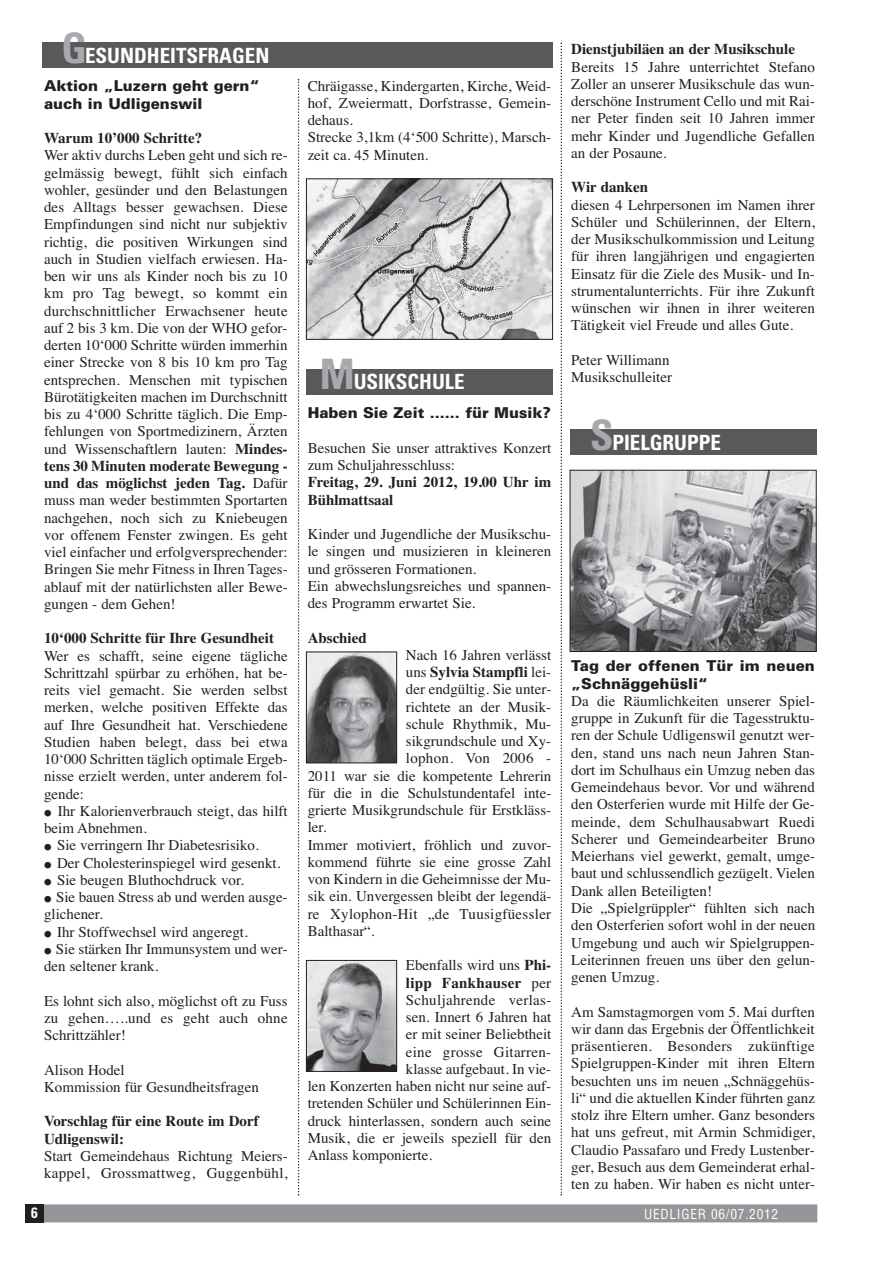
<style>
.page{position:relative;width:893px;height:1263px;background:#fff}
.page>*{position:absolute;margin:0;border:0;box-sizing:border-box;transform-origin:0 0}
.t1{font:700 condensed 21px "Univers";color:#fff}
.t2{font:15px/17.2px "Times";color:#231f20}
.t3{font:700 15px/17.2px "Times";color:#231f20}
.t4{font:900 15px/17.2px "Univers";color:#231f20}
.t5{font:15px "Times";letter-spacing:.02em;color:#231f20}
.t6{font:700 15px "Times";letter-spacing:.02em;color:#231f20}
.t7{font:700 condensed 15px "Univers";color:#fff}
.t8{font:condensed 13.5px "Helvetica";letter-spacing:.05em;color:#fff}
.s1{font-size:42px;color:#a7a9ac}
.s2{font-weight:700}
.s3{font-weight:400}
</style>
<div class="page">
<div style="left:43px;top:1204px;width:774px;height:18px;background:#939598"></div>
<div style="left:25px;top:1204px;width:18px;height:18px;background:#231f20"></div>
<svg style="left:298px;top:79px;width:1px;height:1116px"></svg>
<svg style="left:561px;top:43px;width:1px;height:1152px"></svg>
<div style="left:306px;top:369px;width:247px;height:25px;background:#58595b"></div>
<div style="left:43px;top:43px;width:510px;height:25px;background:#58595b"></div>
<img style="left:308px;top:181px;width:243px;height:157px">
<div style="left:306px;top:179px;width:247px;height:161px;border:1px solid #231f20"></div>
<img style="left:308px;top:654px;width:87px;height:107px">
<div style="left:306px;top:652px;width:91px;height:111px;border:1px solid #231f20"></div>
<img style="left:308px;top:962px;width:87px;height:107px">
<div style="left:306px;top:960px;width:91px;height:111px;border:1px solid #231f20"></div>
<div style="left:570px;top:429px;width:246px;height:26px;background:#58595b"></div>
<img style="left:572px;top:472px;width:242px;height:178px">
<div style="left:570px;top:470px;width:246px;height:182px;border:1px solid #231f20"></div>
<h1 class="t1" style="left:61px;top:48px;width:209px"><span class="s1">G</span>ESUNDHEITSFRAGEN</h1>
<p class="t4" style="left:44px;top:79px;width:217px">Aktion „Luzern geht gern“ auch in Udligenswil</p>
<p class="t3" style="left:44px;top:131px;width:160px">Warum 10’000 Schritte?</p>
<p class="t2" style="left:44px;top:148px;width:245px;text-align:justify">Wer aktiv durchs Leben geht und sich re&shy;gelmässig bewegt, fühlt sich einfach wohler, gesünder und den Belastungen des Alltags besser gewachsen. Diese Empfindungen sind nicht nur subjektiv richtig, die positiven Wirkungen sind auch in Studien vielfach erwiesen. Ha&shy;ben wir uns als Kinder noch bis zu 10 km pro Tag bewegt, so kommt ein durchschnittlicher Erwachsener heute auf 2 bis 3 km. Die von der WHO gefor&shy;derten 10‘000 Schritte würden immerhin einer Strecke von 8 bis 10 km pro Tag entsprechen. Menschen mit typischen Bürotätigkeiten machen im Durchschnitt bis zu 4‘000 Schritte täglich. Die Emp&shy;fehlungen von Sportmedizinern, Ärzten und Wissenschaftlern lauten: <span class="s2">Mindes&shy;tens 30 Minuten moderate Bewegung - und das möglichst jeden Tag.</span> Dafür muss man weder bestimmten Sportarten nachgehen, noch sich zu Kniebeugen vor offenem Fenster zwingen. Es geht viel einfacher und erfolgversprechender:<br>Bringen Sie mehr Fitness in Ihren Tages&shy;ablauf mit der natürlichsten aller Bewe&shy;gungen - dem Gehen!</p>
<p class="t3" style="left:44px;top:631px;width:232px">10‘000 Schritte für Ihre Gesundheit</p>
<p class="t2" style="left:44px;top:648px;width:245px;text-align:justify">Wer es schafft, seine eigene tägliche Schrittzahl spürbar zu erhöhen, hat be&shy;reits viel gemacht. Sie werden selbst merken, welche positiven Effekte das auf Ihre Gesundheit hat. Verschiedene Studien haben belegt, dass bei etwa 10‘000 Schritten täglich optimale Ergeb&shy;nisse erzielt werden, unter anderem fol&shy;gende:</p>
<p class="t2" style="left:44px;top:804px;width:245px">● Ihr Kalorienverbrauch steigt, das hilft beim Abnehmen.</p>
<p class="t2" style="left:44px;top:838px;width:216px">● Sie verringern Ihr Diabetesrisiko.</p>
<p class="t2" style="left:44px;top:855px;width:238px">● Der Cholesterinspiegel wird gesenkt.</p>
<p class="t2" style="left:44px;top:873px;width:201px">● Sie beugen Bluthochdruck vor.</p>
<p class="t2" style="left:44px;top:890px;width:245px">● Sie bauen Stress ab und werden ausge&shy;glichener.</p>
<p class="t2" style="left:44px;top:924px;width:205px">● Ihr Stoffwechsel wird angeregt.</p>
<p class="t2" style="left:44px;top:942px;width:245px">● Sie stärken Ihr Immunsystem und wer&shy;den seltener krank.</p>
<p class="t2" style="left:44px;top:993px;width:245px;text-align:justify">Es lohnt sich also, möglichst oft zu Fuss zu gehen…..und es geht auch ohne Schrittzähler!</p>
<p class="t2" style="left:44px;top:1062px;width:216px">Alison Hodel<br>Kommission für Gesundheitsfragen</p>
<p class="t3" style="left:44px;top:1114px;width:216px">Vorschlag für eine Route im Dorf<br>Udligenswil:</p>
<p class="t2" style="left:44px;top:1149px;width:245px">Start Gemeindehaus Richtung Meiers&shy;kappel, Grossmattweg, Guggenbühl,</p>
<p class="t2" style="left:308px;top:78px;width:245px">Chräigasse, Kindergarten, Kirche, Weid&shy;hof, Zweiermatt, Dorfstrasse, Gemein&shy;dehaus.<br>Strecke 3,1km (4‘500 Schritte), Marsch&shy;zeit ca. 45 Minuten.</p>
<h1 class="t1" style="left:320px;top:374px;width:146px"><span class="s1">M</span>USIKSCHULE</h1>
<p class="t4" style="left:308px;top:406px;width:245px">Haben Sie Zeit …… für Musik?</p>
<p class="t2" style="left:308px;top:440px;width:245px">Besuchen Sie unser attraktives Konzert zum Schuljahresschluss:</p>
<p class="t3" style="left:308px;top:475px;width:245px">Freitag, 29. Juni 2012, 19.00 Uhr im<br>Bühlmattsaal</p>
<p class="t2" style="left:308px;top:527px;width:245px">Kinder und Jugendliche der Musikschu&shy;le singen und musizieren in kleineren und grösseren Formationen.<br>Ein abwechslungsreiches und spannen&shy;des Programm erwartet Sie.</p>
<p class="t3" style="left:308px;top:630px;width:61px">Abschied</p>
<p class="t2" style="left:406px;top:647px;width:147px">Nach 16 Jahren verlässt</p>
<p class="t3" style="left:406px;top:665px;width:147px"><span class="s3">uns</span> Sylvia Stampfli <span class="s3">lei-</span></p>
<p class="t2" style="left:406px;top:682px;width:147px">der endgültig. Sie unter-</p>
<p class="t2" style="left:406px;top:699px;width:147px">richtete an der Musik-</p>
<p class="t2" style="left:406px;top:716px;width:147px">schule Rhythmik, Mu-</p>
<p class="t2" style="left:406px;top:734px;width:147px">sikgrundschule und Xy-</p>
<p class="t5" style="left:406px;top:753px;width:147px">lophon. Von 2006 -</p>
<p class="t2" style="left:308px;top:768px;width:245px">2011 war sie die kompetente Lehrerin</p>
<p class="t2" style="left:308px;top:785px;width:245px">für die in die Schulstundentafel inte-</p>
<p class="t2" style="left:308px;top:803px;width:245px">grierte Musikgrundschule für Erstkläss-</p>
<p class="t2" style="left:308px;top:820px;width:20px">ler.</p>
<p class="t2" style="left:308px;top:837px;width:245px">Immer motiviert, fröhlich und zuvor-</p>
<p class="t2" style="left:308px;top:854px;width:245px">kommend führte sie eine grosse Zahl</p>
<p class="t2" style="left:308px;top:872px;width:245px">von Kindern in die Geheimnisse der Mu-</p>
<p class="t2" style="left:308px;top:889px;width:245px">sik ein. Unvergessen bleibt der legendä-</p>
<p class="t5" style="left:308px;top:908px;width:245px">re Xylophon-Hit „de Tuusigfüessler</p>
<p class="t2" style="left:308px;top:923px;width:69px">Balthasar“.</p>
<p class="t2" style="left:406px;top:958px;width:147px">Ebenfalls wird uns <span class="s2">Phi-</span></p>
<p class="t6" style="left:406px;top:977px;width:147px">lipp Fankhauser <span class="s3">per</span></p>
<p class="t5" style="left:406px;top:994px;width:147px">Schuljahrende verlas-</p>
<p class="t2" style="left:406px;top:1010px;width:147px">sen. Innert 6 Jahren hat</p>
<p class="t2" style="left:406px;top:1027px;width:147px">er mit seiner Beliebtheit</p>
<p class="t5" style="left:406px;top:1046px;width:147px">eine grosse Gitarren-</p>
<p class="t2" style="left:406px;top:1061px;width:147px">klasse aufgebaut. In vie-</p>
<p class="t2" style="left:308px;top:1079px;width:245px">len Konzerten haben nicht nur seine auf-</p>
<p class="t2" style="left:308px;top:1096px;width:245px">tretenden Schüler und Schülerinnen Ein-</p>
<p class="t2" style="left:308px;top:1113px;width:245px">druck hinterlassen, sondern auch seine</p>
<p class="t2" style="left:308px;top:1130px;width:245px">Musik, die er jeweils speziell für den</p>
<p class="t2" style="left:308px;top:1148px;width:126px">Anlass komponierte.</p>
<p class="t3" style="left:571px;top:42px;width:225px">Dienstjubiläen an der Musikschule</p>
<p class="t2" style="left:571px;top:59px;width:245px;text-align:justify">Bereits 15 Jahre unterrichtet Stefano Zoller an unserer Musikschule das wun&shy;derschöne Instrument Cello und mit Rai&shy;ner Peter finden seit 10 Jahren immer mehr Kinder und Jugendliche Gefallen an der Posaune.</p>
<p class="t3" style="left:571px;top:180px;width:78px">Wir danken</p>
<p class="t2" style="left:571px;top:197px;width:245px;text-align:justify">diesen 4 Lehrpersonen im Namen ihrer Schüler und Schülerinnen, der Eltern, der Musikschulkommission und Leitung für ihren langjährigen und engagierten Einsatz für die Ziele des Musik- und In&shy;strumentalunterrichts. Für ihre Zukunft wünschen wir ihnen in ihrer weiteren Tätigkeit viel Freude und alles Gute.</p>
<p class="t2" style="left:571px;top:353px;width:102px">Peter Willimann<br>Musikschulleiter</p>
<h1 class="t1" style="left:590px;top:434px;width:132px"><span class="s1">S</span> PIELGRUPPE</h1>
<p class="t4" style="left:571px;top:659px;width:245px">Tag der offenen Tür im neuen „Schnäggehüsli“</p>
<p class="t2" style="left:571px;top:694px;width:245px">Da die Räumlichkeiten unserer Spiel&shy;gruppe in Zukunft für die Tagesstruktu&shy;ren der Schule Udligenswil genutzt wer&shy;den, stand uns nach neun Jahren Stan&shy;dort im Schulhaus ein Umzug neben das Gemeindehaus bevor. Vor und während den Osterferien wurde mit Hilfe der Ge&shy;meinde, dem Schulhausabwart Ruedi Scherer und Gemeindearbeiter Bruno Meierhans viel gewerkt, gemalt, umge&shy;baut und schlussendlich gezügelt. Vielen Dank allen Beteiligten!<br>Die „Spielgrüppler“ fühlten sich nach den Osterferien sofort wohl in der neuen Umgebung und auch wir Spielgruppen-Leiterinnen freuen uns über den gelun&shy;genen Umzug.</p>
<p class="t2" style="left:571px;top:1004px;width:245px;text-align:justify">Am Samstagmorgen vom 5. Mai durften wir dann das Ergebnis der Öffentlichkeit präsentieren. Besonders zukünftige Spielgruppen-Kinder mit ihren Eltern besuchten uns im neuen „Schnäggehüs&shy;li“ und die aktuellen Kinder führten ganz stolz ihre Eltern umher. Ganz besonders hat uns gefreut, mit Armin Schmidiger, Claudio Passafaro und Fredy Lustenber&shy;ger, Besuch aus dem Gemeinderat erhal&shy;ten zu haben. Wir haben es nicht unter-</p>
<p class="t7" style="left:31px;top:1207px;width:8px">6</p>
<p class="t8" style="left:644px;top:1208px;width:135px">UEDLIGER 06/07.2012</p>
</div>
